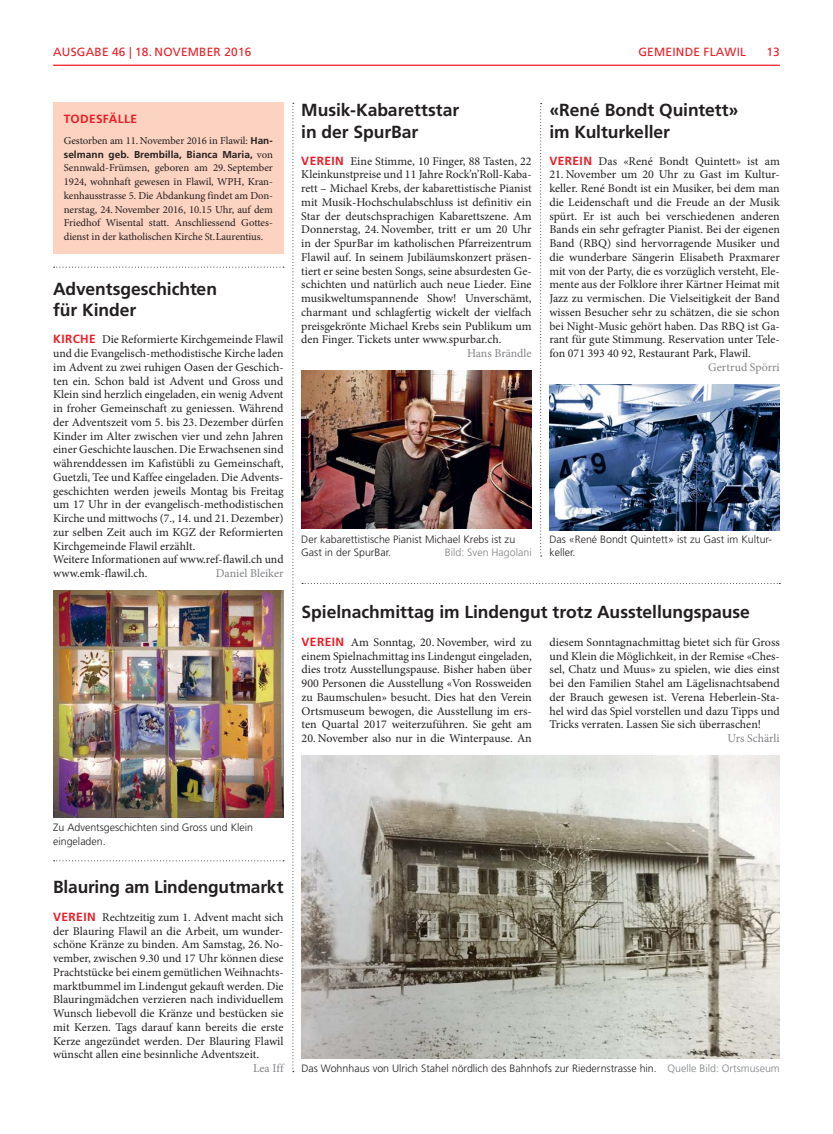
<style>
.page{position:relative;width:833px;height:1134px;background:#fff}
.page>*{position:absolute;margin:0;border:0;box-sizing:border-box;transform-origin:0 0}
.t1{font:700 17.5px/21.2px "Frutiger LT Std";letter-spacing:-.005em;color:#231f20}
.t2{font:11.88px/13.8px "Minion Pro";color:#231f20;text-align:justify}
.t3{font:11.88px "Minion Pro";color:#808285}
.t4{font:11.88px "Frutiger LT Std";letter-spacing:.02em;color:#ed1c24}
.t5{font:700 11.88px "Frutiger LT Std";letter-spacing:.03em;color:#ed1c24}
.t6{font:10.62px/13.8px "Minion Pro";letter-spacing:-.005em;color:#231f20;text-align:justify}
.t7{font:300 10.62px/13.8px "Frutiger LT Std";color:#231f20}
.t8{font:300 10.62px "Frutiger LT Std";color:#808285}
.t9{font:700 10px "Frutiger LT Std";letter-spacing:.005em;color:#231f20}
.s1{font-family:"Frutiger LT Std";font-weight:700;font-size:10px}
.s2{font-family:"Minion Pro";font-weight:400;font-size:10.62px}
.s3{font-family:"Frutiger LT Std";font-weight:700;color:#ed1c24}
.s4{color:#808285}
</style>
<div class="page">
<svg style="left:540px;top:103px;width:1px;height:453px"></svg>
<svg style="left:54px;top:860px;width:230px;height:1px"></svg>
<svg style="left:302px;top:583px;width:478px;height:1px"></svg>
<svg style="left:54px;top:267px;width:230px;height:1px"></svg>
<div style="left:53px;top:103px;width:230px;height:151px;background:#fcd2c1"></div>
<hr style="left:53px;top:65px;width:727px;height:1px;background:#ed1c24">
<svg style="left:292px;top:103px;width:2px;height:969px"></svg>
<img style="left:301px;top:756px;width:479px;height:302px">
<img style="left:549px;top:384px;width:231px;height:146px">
<img style="left:53px;top:591px;width:230px;height:226px">
<img style="left:301px;top:371px;width:231px;height:158px">
<p class="t4" style="left:53px;top:46px;width:200px">AUSGABE 46 | 18. NOVEMBER 2016</p>
<p class="t4" style="left:638px;top:46px;width:109px">GEMEINDE FLAWIL</p>
<p class="t4" style="left:766px;top:46px;width:15px">13</p>
<p class="t5" style="left:64px;top:113px;width:75px">TODESFÄLLE</p>
<p class="t6" style="left:64px;top:135px;width:211px">Gestorben am 11. November 2016 in Flawil: <span class="s1">Han-</span></p>
<p class="t9" style="left:64px;top:149px;width:211px">selmann geb. Brembilla, Bianca Maria, <span class="s2">von</span></p>
<p class="t6" style="left:64px;top:162px;width:211px">Sennwald-Frümsen, geboren am 29. September 1924, wohnhaft gewesen in Flawil, WPH, Kran&shy;kenhausstrasse 5. Die Abdankung findet am Don&shy;nerstag, 24. November 2016, 10.15 Uhr, auf dem Friedhof Wisental statt. Anschliessend Gottes&shy;dienst in der katholischen Kirche St.Laurentius.</p>
<h1 class="t1" style="left:53px;top:279px;width:165px">Adventsgeschichten für Kinder</h1>
<p class="t2" style="left:53px;top:334px;width:232px;text-align:left"><span class="s3">KIRCHE</span> Die Reformierte Kirchgemeinde Flawil und die Evangelisch-methodistische Kirche laden im Advent zu zwei ruhigen Oasen der Geschich&shy;ten ein. Schon bald ist Advent und Gross und Klein sind herzlich eingeladen, ein wenig Advent in froher Gemeinschaft zu geniessen. Während der Adventszeit vom 5. bis 23. Dezember dürfen Kinder im Alter zwischen vier und zehn Jahren einer Geschichte lauschen. Die Erwachsenen sind währenddessen im Kafistübli zu Gemeinschaft, Guetzli, Tee und Kaffee eingeladen. Die Advents&shy;geschichten werden jeweils Montag bis Freitag um 17 Uhr in der evangelisch-methodistischen Kirche und mittwochs (7., 14. und 21. Dezember) zur selben Zeit auch im KGZ der Reformierten Kirchgemeinde Flawil erzählt.<br>Weitere Informationen auf www.ref-flawil.ch und www.emk-flawil.ch.</p>
<p class="t3" style="left:216px;top:569px;width:69px">Daniel Bleiker</p>
<h1 class="t1" style="left:301px;top:101px;width:159px">Musik-Kabarettstar in der SpurBar</h1>
<p class="t2" style="left:301px;top:155px;width:232px"><span class="s3">VEREIN</span> Eine Stimme, 10 Finger, 88 Tasten, 22<br>Kleinkunstpreise und 11 Jahre Rock’n’Roll-Kaba&shy;rett – Michael Krebs, der kabarettistische Pianist mit Musik-Hochschulabschluss ist definitiv ein Star der deutschsprachigen Kabarettszene. Am Donnerstag, 24. November, tritt er um 20 Uhr in der SpurBar im katholischen Pfarreizentrum Flawil auf. In seinem Jubiläumskonzert präsen&shy;tiert er seine besten Songs, seine absurdesten Ge&shy;schichten und natürlich auch neue Lieder. Eine musikweltumspannende Show! Unverschämt, charmant und schlagfertig wickelt der vielfach preisgekrönte Michael Krebs sein Publikum um den Finger. Tickets unter www.spurbar.ch.</p>
<p class="t3" style="left:467px;top:349px;width:66px">Hans Brändle</p>
<h1 class="t1" style="left:549px;top:101px;width:191px">«René Bondt Quintett» im Kulturkeller</h1>
<p class="t2" style="left:549px;top:155px;width:232px"><span class="s3">VEREIN</span> Das «René Bondt Quintett» ist am</p>
<p class="t2" style="left:549px;top:169px;width:232px">21. November um 20 Uhr zu Gast im Kultur&shy;keller. René Bondt ist ein Musiker, bei dem man die Leidenschaft und die Freude an der Musik spürt. Er ist auch bei verschiedenen anderen Bands ein sehr gefragter Pianist. Bei der eigenen Band (RBQ) sind hervorragende Musiker und die wunderbare Sängerin Elisabeth Praxmarer mit von der Party, die es vorzüglich versteht, Ele&shy;mente aus der Folklore ihrer Kärtner Heimat mit Jazz zu vermischen. Die Vielseitigkeit der Band wissen Besucher sehr zu schätzen, die sie schon bei Night-Music gehört haben. Das RBQ ist Ga&shy;rant für gute Stimmung. Reservation unter Tele&shy;fon 071 393 40 92, Restaurant Park, Flawil.</p>
<p class="t3" style="left:708px;top:362px;width:73px">Gertrud Spörri</p>
<p class="t7" style="left:301px;top:533px;width:215px">Der kabarettistische Pianist Michael Krebs ist zu<br>Gast in der SpurBar.</p>
<p class="t8" style="left:445px;top:548px;width:88px">Bild: Sven Hagolani</p>
<p class="t7" style="left:549px;top:533px;width:224px">Das «René Bondt Quintett» ist zu Gast im Kultur&shy;keller.</p>
<h1 class="t1" style="left:301px;top:602px;width:450px">Spielnachmittag im Lindengut trotz Ausstellungspause</h1>
<p class="t2" style="left:301px;top:636px;width:232px"><span class="s3">VEREIN</span> Am Sonntag, 20. November, wird zu einem Spielnachmittag ins Lindengut eingeladen, dies trotz Ausstellungspause. Bisher haben über 900 Personen die Ausstellung «Von Rossweiden zu Baumschulen» besucht. Dies hat den Verein Ortsmuseum bewogen, die Ausstellung im ers&shy;ten Quartal 2017 weiterzuführen. Sie geht am</p>
<p class="t2" style="left:301px;top:732px;width:232px">20. November also nur in die Winterpause. An</p>
<p class="t2" style="left:549px;top:636px;width:232px">diesem Sonntagnachmittag bietet sich für Gross und Klein die Möglichkeit, in der Remise «Ches&shy;sel, Chatz und Muus» zu spielen, wie dies einst bei den Familien Stahel am Lägelisnachtsabend der Brauch gewesen ist. Verena Heberlein-Sta&shy;hel wird das Spiel vorstellen und dazu Tipps und Tricks verraten. Lassen Sie sich überraschen!</p>
<p class="t3" style="left:727px;top:734px;width:54px">Urs Schärli</p>
<p class="t7" style="left:53px;top:821px;width:201px">Zu Adventsgeschichten sind Gross und Klein eingeladen.</p>
<h1 class="t1" style="left:53px;top:877px;width:232px">Blauring am Lindengutmarkt</h1>
<p class="t2" style="left:53px;top:911px;width:232px"><span class="s3">VEREIN</span> Rechtzeitig zum 1. Advent macht sich der Blauring Flawil an die Arbeit, um wunder&shy;schöne Kränze zu binden. Am Samstag, 26. No&shy;vember, zwischen 9.30 und 17 Uhr können diese Prachtstücke bei einem gemütlichen Weihnachts&shy;marktbummel im Lindengut gekauft werden. Die Blauringmädchen verzieren nach individuellem Wunsch liebevoll die Kränze und bestücken sie mit Kerzen. Tags darauf kann bereits die erste Kerze angezündet werden. Der Blauring Flawil wünscht allen eine besinnliche Adventszeit.</p>
<p class="t3" style="left:253px;top:1064px;width:32px">Lea Iff</p>
<p class="t7" style="left:301px;top:1062px;width:480px">Das Wohnhaus von Ulrich Stahel nördlich des Bahnhofs zur Riedernstrasse hin. <span class="s4">Quelle Bild: Ortsmuseum</span></p>
</div>
